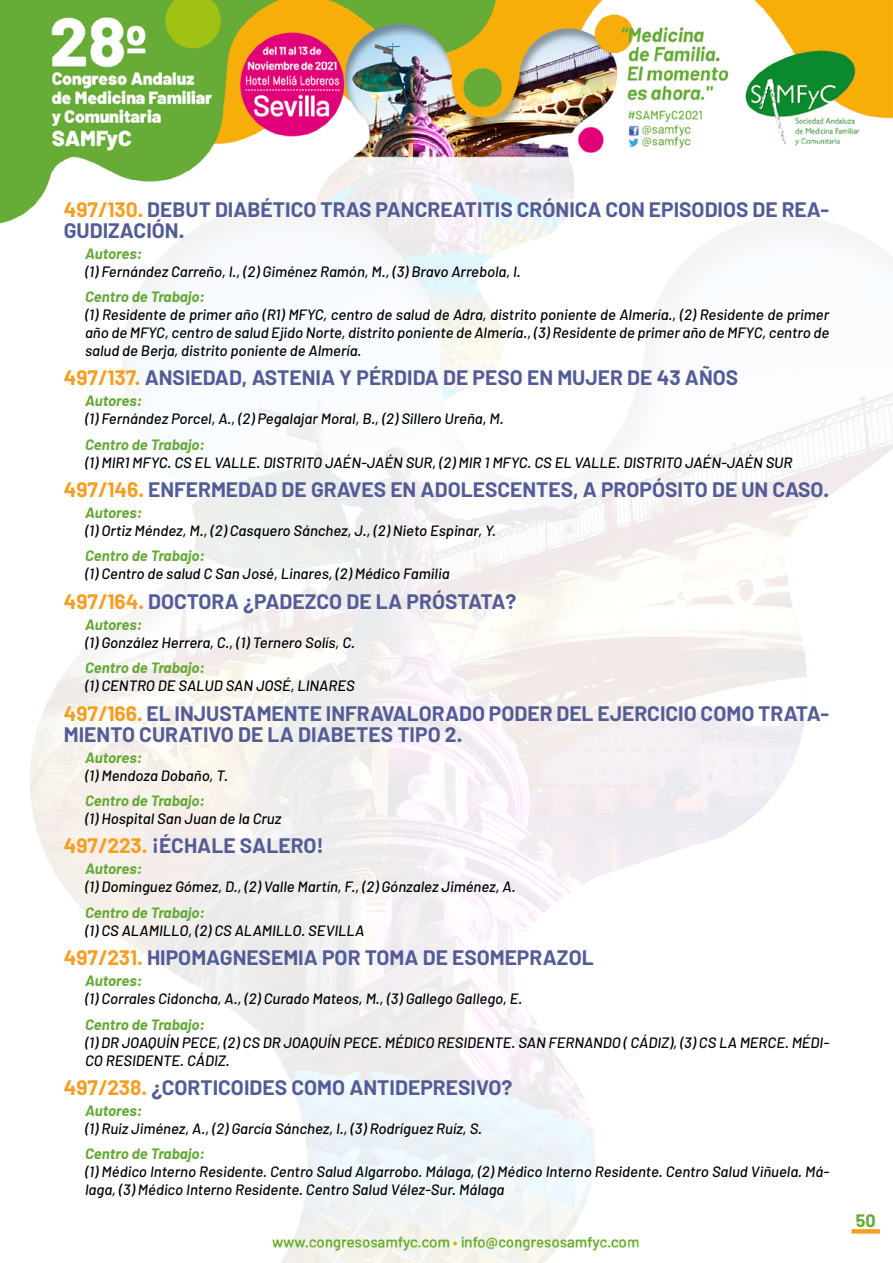
<style>
.page{position:relative;width:893px;height:1263px;background:#fff}
.page>*{position:absolute;margin:0;border:0;box-sizing:border-box;transform-origin:0 0}
.t1{font:700 21px/21px "Barlow";color:#545c97}
.t2{font:700 18px "Barlow";color:#63aa37}
.t3{font:italic 500 15px/18px "Barlow";color:#000}
.t4{font:italic 700 15px "Barlow";color:#63aa37}
.s1{color:#f49f22}
</style>
<div class="page">
<img style="left:0;top:0;width:893px;height:1263px">
<svg style="left:851px;top:1229px;width:29px;height:4px"></svg>
<h1 class="t1" style="left:64px;top:198px;width:767px"><span class="s1">497/130.</span> DEBUT DIABÉTICO TRAS PANCREATITIS CRÓNICA CON EPISODIOS DE REA-<br>GUDIZACIÓN.</h1>
<p class="t4" style="left:85px;top:244px;width:59px">Autores:</p>
<p class="t3" style="left:85px;top:262px;width:437px">(1) Fernández Carreño, I., (2) Giménez Ramón, M., (3) Bravo Arrebola, I.</p>
<p class="t4" style="left:85px;top:287px;width:121px">Centro de Trabajo:</p>
<p class="t3" style="left:85px;top:305px;width:746px;text-align:justify">(1) Residente de primer año (R1) MFYC, centro de salud de Adra, distrito poniente de Almería., (2) Residente de primer año de MFYC, centro de salud Ejido Norte, distrito poniente de Almería., (3) Residente de primer año de MFYC, centro de salud de Berja, distrito poniente de Almería.</p>
<h1 class="t1" style="left:64px;top:367px;width:676px"><span class="s1">497/137.</span> ANSIEDAD, ASTENIA Y PÉRDIDA DE PESO EN MUJER DE 43 AÑOS</h1>
<p class="t4" style="left:85px;top:392px;width:59px">Autores:</p>
<p class="t3" style="left:85px;top:410px;width:420px">(1) Fernández Porcel, A., (2) Pegalajar Moral, B., (2) Sillero Ureña, M.</p>
<p class="t4" style="left:85px;top:435px;width:121px">Centro de Trabajo:</p>
<p class="t3" style="left:85px;top:453px;width:709px">(1) MIR1 MFYC. CS EL VALLE. DISTRITO JAÉN-JAÉN SUR, (2) MIR 1 MFYC. CS EL VALLE. DISTRITO JAÉN-JAÉN SUR</p>
<h1 class="t1" style="left:64px;top:479px;width:767px"><span class="s1">497/146.</span> ENFERMEDAD DE GRAVES EN ADOLESCENTES, A PROPÓSITO DE UN CASO.</h1>
<p class="t4" style="left:85px;top:503px;width:59px">Autores:</p>
<p class="t3" style="left:85px;top:521px;width:413px">(1) Ortiz Méndez, M., (2) Casquero Sánchez, J., (2) Nieto Espinar, Y.</p>
<p class="t4" style="left:85px;top:547px;width:121px">Centro de Trabajo:</p>
<p class="t3" style="left:85px;top:565px;width:366px">(1) Centro de salud C San José, Linares, (2) Médico Familia</p>
<h1 class="t1" style="left:64px;top:591px;width:454px"><span class="s1">497/164.</span> DOCTORA ¿PADEZCO DE LA PRÓSTATA?</h1>
<p class="t4" style="left:85px;top:615px;width:59px">Autores:</p>
<p class="t3" style="left:85px;top:633px;width:271px">(1) González Herrera, C., (1) Ternero Solís, C.</p>
<p class="t4" style="left:85px;top:658px;width:121px">Centro de Trabajo:</p>
<p class="t3" style="left:85px;top:676px;width:271px">(1) CENTRO DE SALUD SAN JOSÉ, LINARES</p>
<h1 class="t1" style="left:64px;top:703px;width:767px"><span class="s1">497/166.</span> EL INJUSTAMENTE INFRAVALORADO PODER DEL EJERCICIO COMO TRATA-<br>MIENTO CURATIVO DE LA DIABETES TIPO 2.</h1>
<p class="t4" style="left:85px;top:748px;width:59px">Autores:</p>
<p class="t3" style="left:85px;top:766px;width:144px">(1) Mendoza Dobaño, T.</p>
<p class="t4" style="left:85px;top:791px;width:121px">Centro de Trabajo:</p>
<p class="t3" style="left:85px;top:809px;width:198px">(1) Hospital San Juan de la Cruz</p>
<h1 class="t1" style="left:64px;top:835px;width:262px"><span class="s1">497/223.</span> ¡ÉCHALE SALERO!</h1>
<p class="t4" style="left:85px;top:860px;width:59px">Autores:</p>
<p class="t3" style="left:85px;top:878px;width:432px">(1) Dominguez Gómez, D., (2) Valle Martín, F., (2) Gónzalez Jiménez, A.</p>
<p class="t4" style="left:85px;top:903px;width:121px">Centro de Trabajo:</p>
<p class="t3" style="left:85px;top:921px;width:281px">(1) CS ALAMILLO, (2) CS ALAMILLO. SEVILLA</p>
<h1 class="t1" style="left:64px;top:947px;width:531px"><span class="s1">497/231.</span> HIPOMAGNESEMIA POR TOMA DE ESOMEPRAZOL</h1>
<p class="t4" style="left:85px;top:971px;width:59px">Autores:</p>
<p class="t3" style="left:85px;top:989px;width:439px">(1) Corrales Cidoncha, A., (2) Curado Mateos, M., (3) Gallego Gallego, E.</p>
<p class="t4" style="left:85px;top:1015px;width:121px">Centro de Trabajo:</p>
<p class="t3" style="left:85px;top:1033px;width:746px">(1) DR JOAQUÍN PECE, (2) CS DR JOAQUÍN PECE. MÉDICO RESIDENTE. SAN FERNANDO ( CÁDIZ), (3) CS LA MERCE. MÉDI-<br>CO RESIDENTE. CÁDIZ.</p>
<h1 class="t1" style="left:64px;top:1077px;width:450px"><span class="s1">497/238.</span> ¿CORTICOIDES COMO ANTIDEPRESIVO?</h1>
<p class="t4" style="left:85px;top:1101px;width:59px">Autores:</p>
<p class="t3" style="left:85px;top:1119px;width:398px">(1) Ruiz Jiménez, A., (2) García Sánchez, I., (3) Rodríguez Ruíz, S.</p>
<p class="t4" style="left:85px;top:1144px;width:121px">Centro de Trabajo:</p>
<p class="t3" style="left:85px;top:1162px;width:746px">(1) Médico Interno Residente. Centro Salud Algarrobo. Málaga, (2) Médico Interno Residente. Centro Salud Viñuela. Má&shy;laga, (3) Médico Interno Residente. Centro Salud Vélez-Sur. Málaga</p>
<p class="t2" style="left:856px;top:1209px;width:21px">50</p>
</div>
